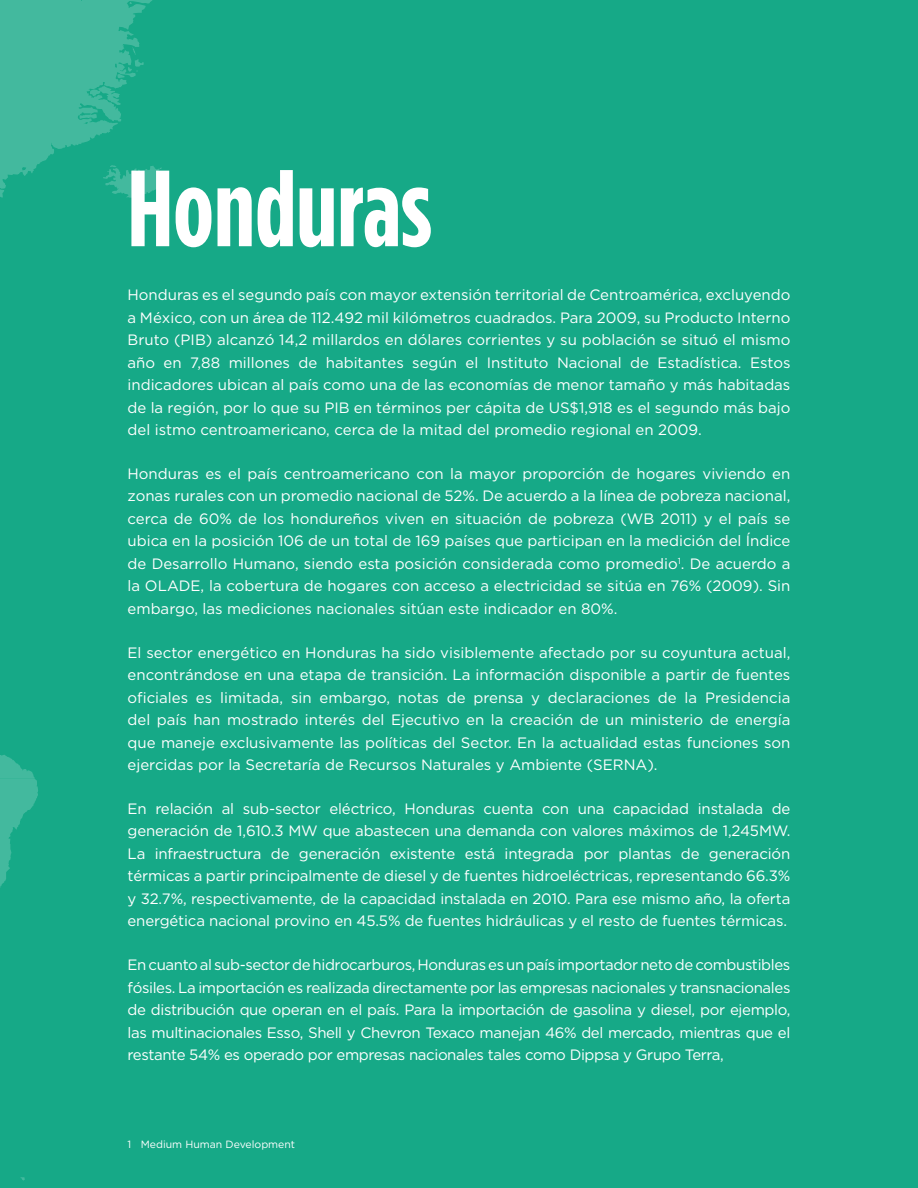
<style>
.page{position:relative;width:918px;height:1188px;background:#16a987}
.page>*{position:absolute;margin:0;border:0;box-sizing:border-box;transform-origin:0 0}
.t1{font:700 condensed 108px "Gotham HTF";color:#fff}
.t2{font:15px/22.5px "Gotham HTF";color:#fff;text-align:justify}
.t3{font:10.5px "Gotham HTF";color:#fff}
</style>
<div class="page">
<svg style="left:0;top:0;width:167px;height:1181px"></svg>
<p class="t1" style="left:128px;top:148px;width:306px">Honduras</p>
<p class="t2" style="left:128px;top:283px;width:664px">Honduras es el segundo país con mayor extensión territorial de Centroamérica, excluyendo a México, con un área de 112.492 mil kilómetros cuadrados. Para 2009, su Producto Interno Bruto (PIB) alcanzó 14,2 millardos en dólares corrientes y su población se situó el mismo año en 7,88 millones de habitantes según el Instituto Nacional de Estadística. Estos indicadores ubican al país como una de las economías de menor tamaño y más habitadas de la región, por lo que su PIB en términos per cápita de US$1,918 es el segundo más bajo del istmo centroamericano, cerca de la mitad del promedio regional en 2009.</p>
<p class="t2" style="left:128px;top:462px;width:664px">Honduras es el país centroamericano con la mayor proporción de hogares viviendo en zonas rurales con un promedio nacional de 52%. De acuerdo a la línea de pobreza nacional, cerca de 60% de los hondureños viven en situación de pobreza (WB 2011) y el país se ubica en la posición 106 de un total de 169 países que participan en la medición del Índice de Desarrollo Humano, siendo esta posición considerada como promedio<sup>1</sup>. De acuerdo a la OLADE, la cobertura de hogares con acceso a electricidad se sitúa en 76% (2009). Sin embargo, las mediciones nacionales sitúan este indicador en 80%.</p>
<p class="t2" style="left:128px;top:641px;width:664px">El sector energético en Honduras ha sido visiblemente afectado por su coyuntura actual, encontrándose en una etapa de transición. La información disponible a partir de fuentes oficiales es limitada, sin embargo, notas de prensa y declaraciones de la Presidencia del país han mostrado interés del Ejecutivo en la creación de un ministerio de energía que maneje exclusivamente las políticas del Sector. En la actualidad estas funciones son ejercidas por la Secretaría de Recursos Naturales y Ambiente (SERNA).</p>
<p class="t2" style="left:128px;top:797px;width:664px">En relación al sub-sector eléctrico, Honduras cuenta con una capacidad instalada de generación de 1,610.3 MW que abastecen una demanda con valores máximos de 1,245MW.<br>La infraestructura de generación existente está integrada por plantas de generación térmicas a partir principalmente de diesel y de fuentes hidroeléctricas, representando 66.3% y 32.7%, respectivamente, de la capacidad instalada en 2010. Para ese mismo año, la oferta energética nacional provino en 45.5% de fuentes hidráulicas y el resto de fuentes térmicas.</p>
<p class="t2" style="left:128px;top:953px;width:664px">En cuanto al sub-sector de hidrocarburos, Honduras es un país importador neto de combustibles fósiles. La importación es realizada directamente por las empresas nacionales y transnacionales de distribución que operan en el país. Para la importación de gasolina y diesel, por ejemplo, las multinacionales Esso, Shell y Chevron Texaco manejan 46% del mercado, mientras que el restante 54% es operado por empresas nacionales tales como Dippsa y Grupo Terra,</p>
<p class="t3" style="left:128px;top:1138px;width:169px">1 Medium Human Development</p>
</div>
